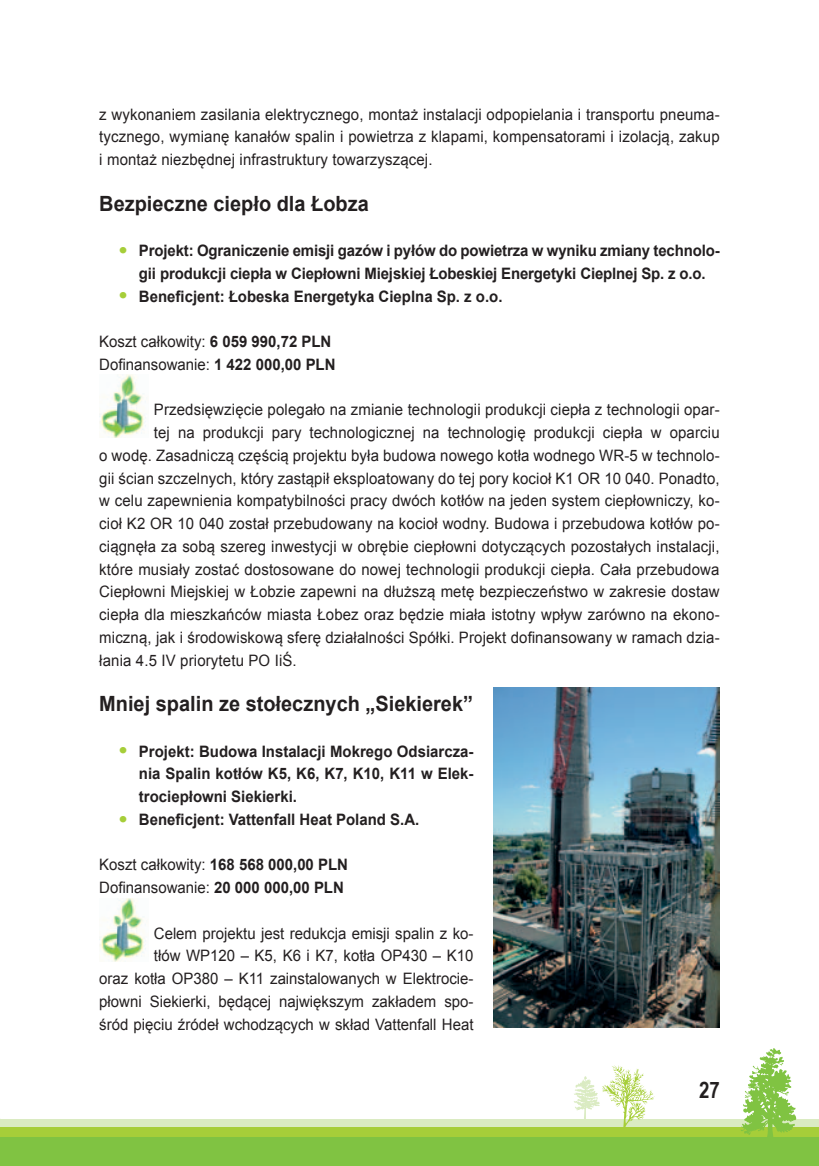
<style>
.page{position:relative;width:819px;height:1166px;background:#fff}
.page>*{position:absolute;margin:0;border:0;box-sizing:border-box;transform-origin:0 0}
.t1{font:700 22.75px "Arial Narrow";color:#231f20}
.t2{font:700 21px "Arial";color:#231f20;scale:.95 1}
.t3{font:15.75px/22.8px "Arial";letter-spacing:.01em;color:#231f20;scale:.95 1}
.t4{font:700 15.75px/22.8px "Arial";letter-spacing:-.01em;color:#231f20;text-align:center;scale:.95 1}
.s1{font-size:22.75px;color:#a6ce39}
.s2{font-weight:700}
</style>
<div class="page">
<div style="left:0;top:1119px;width:819px;height:41px;background:#daebc2"></div>
<div style="left:0;top:1127px;width:819px;height:39px;background:#a6ce39"></div>
<svg style="left:741px;top:1048px;width:55px;height:89px"></svg>
<svg style="left:574px;top:1065px;width:80px;height:62px"></svg>
<div style="left:0;top:1137px;width:819px;height:29px;background:#80c342"></div>
<img style="left:99px;top:375px;width:47px;height:63px">
<img style="left:99px;top:898px;width:47px;height:63px">
<img style="left:493px;top:688px;width:226px;height:339px">
<p class="t3" style="left:99px;top:103px;width:654px;text-align:justify">z wykonaniem zasilania elektrycznego, montaż instalacji odpopielania i transportu pneuma&shy;tycznego, wymianę kanałów spalin i powietrza z klapami, kompensatorami i izolacją, zakup i montaż niezbędnej infrastruktury towarzyszącej.</p>
<h2 class="t2" style="left:99px;top:189px;width:285px">Bezpieczne ciepło dla Łobza</h2>
<p class="t4" style="left:119px;top:240px;width:633px"><span class="s1">•</span> Projekt: Ograniczenie emisji gazów i pyłów do powietrza w wyniku zmiany technolo&shy;gii produkcji ciepła w Ciepłowni Miejskiej Łobeskiej Energetyki Cieplnej Sp. z o.o.</p>
<p class="t4" style="left:119px;top:285px;width:405px"><span class="s1">•</span> Beneficjent: Łobeska Energetyka Cieplna Sp. z o.o.</p>
<p class="t3" style="left:99px;top:330px;width:250px">Koszt całkowity: <span class="s2">6 059 990,72 PLN<br></span>Dofinansowanie: <span class="s2">1 422 000,00 PLN</span></p>
<p class="t3" style="left:154px;top:398px;width:597px">Przedsięwzięcie polegało na zmianie technologii produkcji ciepła z technologii opar-</p>
<p class="t3" style="left:154px;top:421px;width:597px">tej na produkcji pary technologicznej na technologię produkcji ciepła w oparciu</p>
<p class="t3" style="left:99px;top:444px;width:654px">o wodę. Zasadniczą częścią projektu była budowa nowego kotła wodnego WR-5 w technolo-</p>
<p class="t3" style="left:99px;top:467px;width:654px">gii ścian szczelnych, który zastąpił eksploatowany do tej pory kocioł K1 OR 10 040. Ponadto,</p>
<p class="t3" style="left:99px;top:489px;width:654px">w celu zapewnienia kompatybilności pracy dwóch kotłów na jeden system ciepłowniczy, ko-</p>
<p class="t3" style="left:99px;top:512px;width:654px">cioł K2 OR 10 040 został przebudowany na kocioł wodny. Budowa i przebudowa kotłów po-</p>
<p class="t3" style="left:99px;top:535px;width:654px">ciągnęła za sobą szereg inwestycji w obrębie ciepłowni dotyczących pozostałych instalacji,</p>
<p class="t3" style="left:99px;top:558px;width:654px">które musiały zostać dostosowane do nowej technologii produkcji ciepła. Cała przebudowa</p>
<p class="t3" style="left:99px;top:580px;width:654px">Ciepłowni Miejskiej w Łobzie zapewni na dłuższą metę bezpieczeństwo w zakresie dostaw</p>
<p class="t3" style="left:99px;top:603px;width:654px">ciepła dla mieszkańców miasta Łobez oraz będzie miała istotny wpływ zarówno na ekono-</p>
<p class="t3" style="left:99px;top:626px;width:654px">miczną, jak i środowiskową sferę działalności Spółki. Projekt dofinansowany w ramach dzia-</p>
<p class="t3" style="left:99px;top:649px;width:209px">łania 4.5 IV priorytetu PO IiŚ.</p>
<h2 class="t2" style="left:99px;top:690px;width:395px">Mniej spalin ze stołecznych „Siekierek”</h2>
<p class="t4" style="left:139px;top:740px;width:353px;text-align:justify;text-indent:-20px"><span class="s1">•</span> Projekt: Budowa Instalacji Mokrego Odsiarcza&shy;nia Spalin kotłów K5, K6, K7, K10, K11 w Elek&shy;trociepłowni Siekierki.</p>
<p class="t4" style="left:119px;top:808px;width:317px"><span class="s1">•</span> Beneficjent: Vattenfall Heat Poland S.A.</p>
<p class="t3" style="left:99px;top:853px;width:263px">Koszt całkowity: <span class="s2">168 568 000,00 PLN<br></span>Dofinansowanie: <span class="s2">20 000 000,00 PLN</span></p>
<p class="t3" style="left:99px;top:922px;width:395px;text-align:right">Celem projektu jest redukcja emisji spalin z ko-<br>tłów WP120 – K5, K6 i K7, kotła OP430 – K10<br>oraz kotła OP380 – K11 zainstalowanych w Elektrocie&shy;płowni Siekierki, będącej największym zakładem spo&shy;śród pięciu źródeł wchodzących w skład Vattenfall Heat</p>
<h1 class="t1" style="left:699px;top:1073px;width:22px">27</h1>
</div>
